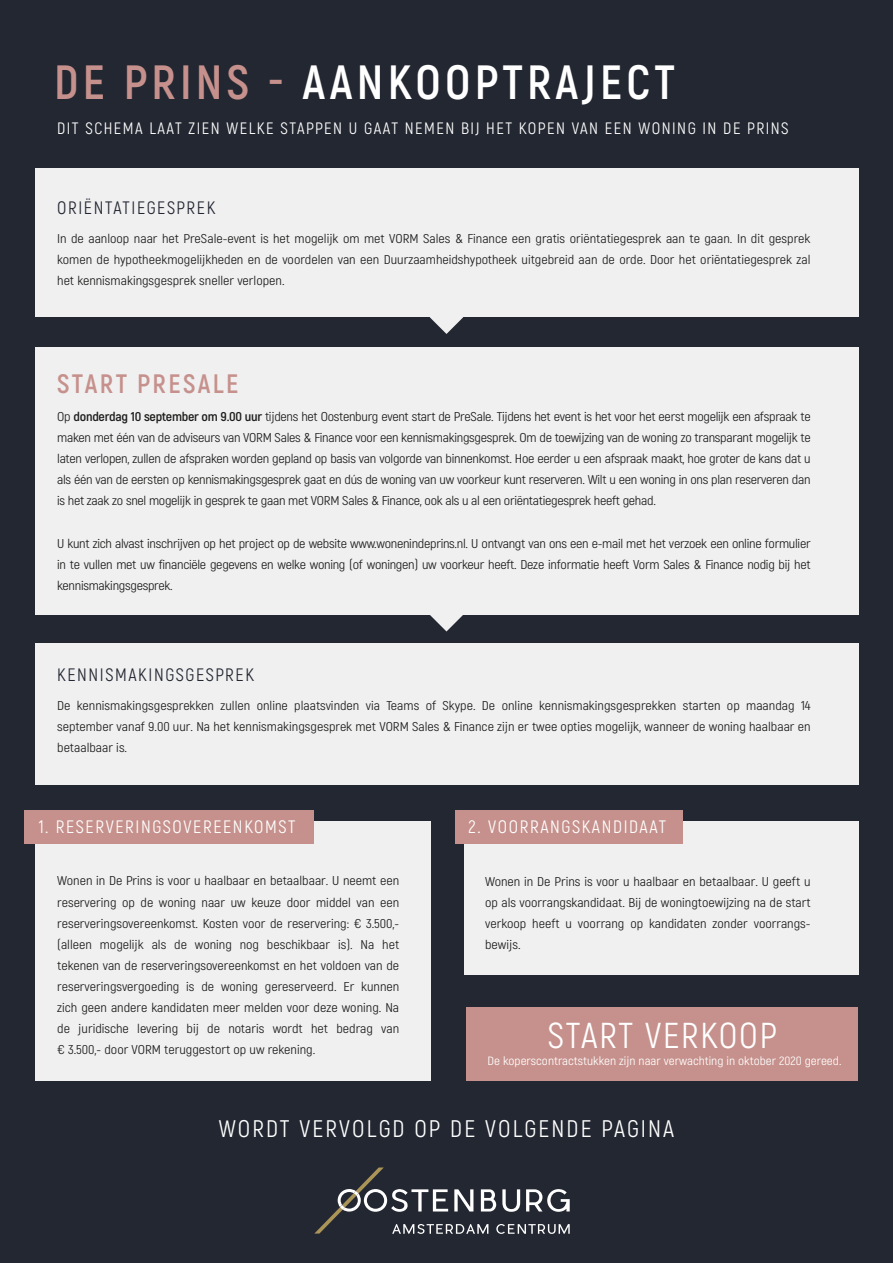
<style>
.page{position:relative;width:893px;height:1263px;background:#232731}
.page>*{position:absolute;margin:0;border:0;box-sizing:border-box;transform-origin:0 0}
.t1{font:700 48px "Akrobat";letter-spacing:.09em;color:#fff}
.t2{font:36px "Akrobat";letter-spacing:.05em;color:#fff}
.t3{font:700 26.7px "Akrobat";letter-spacing:.09em;color:#c6918c}
.t4{font:24px "Akrobat";letter-spacing:.09em;color:#fff}
.t5{font:18px "Akrobat";letter-spacing:.09em;color:#fff}
.t6{font:18px "Akrobat";letter-spacing:.09em;color:#232731}
.t7{font:16.5px "Akrobat";letter-spacing:.09em;color:#fff}
.t8{font:12.75px/21px "Akrobat";color:#1d1d1b;text-align:justify;scale:1.1 1}
.t9{font:12px "Akrobat";color:#fff;scale:1.1 1}
.s1{color:#c6918c}
.s2{font-weight:700}
</style>
<div class="page">
<div style="left:35px;top:169px;width:823px;height:148px;background:#f0f0f1"></div>
<svg style="left:430px;top:317px;width:33px;height:17px"></svg>
<div style="left:35px;top:347px;width:823px;height:268px;background:#f0f0f1"></div>
<div style="left:35px;top:643px;width:823px;height:141px;background:#f0f0f1"></div>
<div style="left:35px;top:822px;width:395px;height:259px;background:#f0f0f1"></div>
<div style="left:25px;top:810px;width:289px;height:34px;background:#c6918c"></div>
<div style="left:464px;top:822px;width:394px;height:153px;background:#f0f0f1"></div>
<div style="left:467px;top:1007px;width:391px;height:74px;background:#c6918c"></div>
<div style="left:455px;top:810px;width:227px;height:34px;background:#c6918c"></div>
<svg style="left:314px;top:1167px;width:256px;height:67px"></svg>
<svg style="left:430px;top:615px;width:33px;height:16px"></svg>
<h1 class="t1" style="left:54px;top:52px;width:622px"><span class="s1">DE PRINS -</span> AANKOOPTRAJECT</h1>
<p class="t7" style="left:57px;top:118px;width:733px">DIT SCHEMA LAAT ZIEN WELKE STAPPEN U GAAT NEMEN BIJ HET KOPEN VAN EEN WONING IN DE PRINS</p>
<h3 class="t6" style="left:57px;top:197px;width:160px">ORIËNTATIEGESPREK</h3>
<p class="t8" style="left:57px;top:228px;width:686px">In de aanloop naar het PreSale-event is het mogelijk om met VORM Sales &amp; Finance een gratis oriëntatiegesprek aan te gaan. In dit gesprek komen de hypotheekmogelijkheden en de voordelen van een Duurzaamheidshypotheek uitgebreid aan de orde. Door het oriëntatiegesprek zal het kennismakingsgesprek sneller verlopen.</p>
<h3 class="t3" style="left:57px;top:367px;width:183px">START PRESALE</h3>
<p class="t8" style="left:57px;top:406px;width:686px">Op <span class="s2">donderdag 10 september om 9.00 uur</span> tijdens het Oostenburg event start de PreSale. Tijdens het event is het voor het eerst mogelijk een afspraak te maken met één van de adviseurs van VORM Sales &amp; Finance voor een kennismakingsgesprek. Om de toewijzing van de woning zo transparant mogelijk te laten verlopen, zullen de afspraken worden gepland op basis van volgorde van binnenkomst. Hoe eerder u een afspraak maakt, hoe groter de kans dat u als één van de eersten op kennismakingsgesprek gaat en dús de woning van uw voorkeur kunt reserveren. Wilt u een woning in ons plan reserveren dan is het zaak zo snel mogelijk in gesprek te gaan met VORM Sales &amp; Finance, ook als u al een oriëntatiegesprek heeft gehad.</p>
<p class="t8" style="left:57px;top:532px;width:686px">U kunt zich alvast inschrijven op het project op de website www.wonenindeprins.nl. U ontvangt van ons een e-mail met het verzoek een online formulier in te vullen met uw financiële gegevens en welke woning (of woningen) uw voorkeur heeft. Deze informatie heeft Vorm Sales &amp; Finance nodig bij het kennismakingsgesprek.</p>
<h3 class="t6" style="left:57px;top:664px;width:198px">KENNISMAKINGSGESPREK</h3>
<p class="t8" style="left:57px;top:695px;width:686px">De kennismakingsgesprekken zullen online plaatsvinden via Teams of Skype. De online kennismakingsgesprekken starten op maandag 14 september vanaf 9.00 uur. Na het kennismakingsgesprek met VORM Sales &amp; Finance zijn er twee opties mogelijk, wanneer de woning haalbaar en betaalbaar is.</p>
<h3 class="t5" style="left:39px;top:816px;width:258px">1. RESERVERINGSOVEREENKOMST</h3>
<h3 class="t5" style="left:469px;top:816px;width:199px">2. VOORRANGSKANDIDAAT</h3>
<p class="t8" style="left:57px;top:870px;width:312px">Wonen in De Prins is voor u haalbaar en betaalbaar. U neemt een reservering op de woning naar uw keuze door middel van een reserveringsovereenkomst. Kosten voor de reservering: € 3.500,- (alleen mogelijk als de woning nog beschikbaar is). Na het tekenen van de reserveringsovereenkomst en het voldoen van de reserveringsvergoeding is de woning gereserveerd. Er kunnen zich geen andere kandidaten meer melden voor deze woning. Na de juridische levering bij de notaris wordt het bedrag van € 3.500,- door VORM teruggestort op uw rekening.</p>
<p class="t8" style="left:485px;top:870px;width:297px">Wonen in De Prins is voor u haalbaar en betaalbaar. U geeft u op als voorrangskandidaat. Bij de woningtoewijzing na de start verkoop heeft u voorrang op kandidaten zonder voorrangs&shy;bewijs.</p>
<h2 class="t2" style="left:548px;top:1014px;width:231px">START VERKOOP</h2>
<p class="t9" style="left:488px;top:1053px;width:323px">De koperscontractstukken zijn naar verwachting in oktober 2020 gereed.</p>
<h3 class="t4" style="left:219px;top:1114px;width:457px">WORDT VERVOLGD OP DE VOLGENDE PAGINA</h3>
</div>
